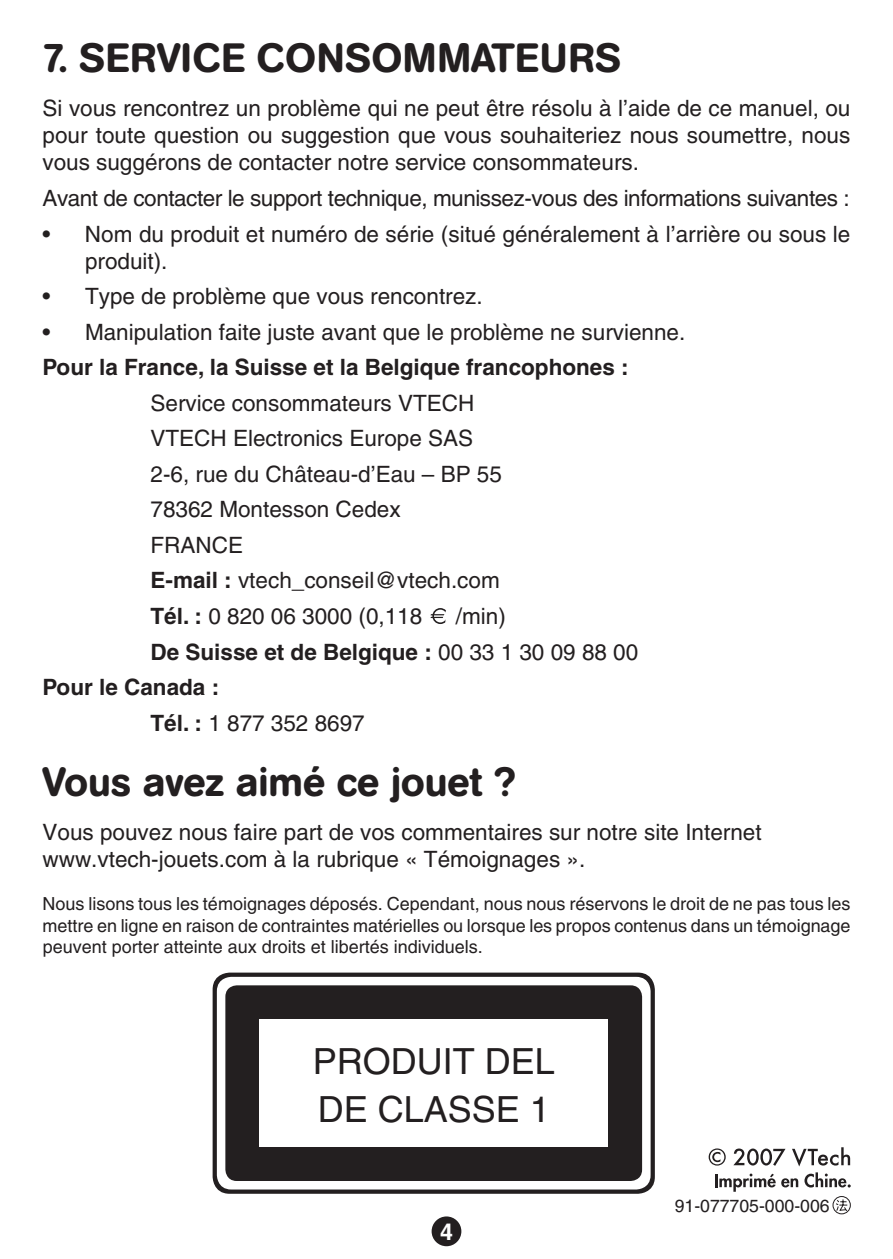
<style>
.page{position:relative;width:893px;height:1259px;background:#fff}
.page>*{position:absolute;margin:0;border:0;box-sizing:border-box;transform-origin:0 0}
.t1{font:500 40.5px "AG Book Rounded";letter-spacing:.02em;color:#231f20}
.t2{font:500 40.5px "AG Book Rounded";color:#231f20}
.t3{font:36px/48px "Helvetica";color:#231f20}
.t4{font:700 23.1px "Helvetica";color:#fff}
.t5{font:22.5px/35.4px "Helvetica";color:#231f20}
.t6{font:700 22.5px "Helvetica";color:#231f20}
.t7{font:22.5px "Helvetica";letter-spacing:-.02em;color:#231f20}
.t8{font:18px/21.6px "Helvetica";color:#231f20;text-align:justify}
.t9{font:17.7px "Helvetica";color:#231f20}
.s1{font-weight:700}
.s2{font-weight:400}
</style>
<div class="page">
<div style="left:432px;top:608px;width:16px;height:16px;border:2px solid #231f20;border-radius:50%"></div>
<svg style="left:430px;top:609px;width:18px;height:14px"></svg>
<svg style="left:213px;top:972px;width:442px;height:221px;fill:#231f20"></svg>
<div style="left:217px;top:977px;width:434px;height:212px;background:#fff;border-radius:14px"></div>
<div style="left:225px;top:985px;width:417px;height:196px;background:#231f20;border-radius:11px"></div>
<div style="left:259px;top:1019px;width:349px;height:128px;background:#fff"></div>
<div style="left:833px;top:1196px;width:18px;height:18px;border:1px solid #231f20;border-radius:50%"></div>
<svg style="left:835px;top:1198px;width:13px;height:13px"></svg>
<div style="left:432px;top:1217px;width:28px;height:28px;background:#231f20;border-radius:50%"></div>
<div style="left:432px;top:1216px;width:29px;height:30px;border:2px solid #231f20;border-radius:50%"></div>
<svg style="left:715px;top:1173px;width:83px;height:18px"></svg>
<svg style="left:804px;top:1172px;width:47px;height:15px"></svg>
<svg style="left:709px;top:1148px;width:17px;height:17px"></svg>
<svg style="left:733px;top:1148px;width:52px;height:17px"></svg>
<svg style="left:792px;top:1147px;width:58px;height:19px"></svg>
<h1 class="t1" style="left:43px;top:35px;width:580px">7. SERVICE CONSOMMATEURS</h1>
<p class="t5" style="left:42px;top:95px;width:809px;line-height:27px;text-align:justify">Si vous rencontrez un problème qui ne peut être résolu à l’aide de ce manuel, ou pour toute question ou suggestion que vous souhaiteriez nous soumettre, nous vous suggérons de contacter notre service consommateurs.</p>
<p class="t7" style="left:42px;top:185px;width:809px">Avant de contacter le support technique, munissez-vous des informations suivantes :</p>
<p class="t5" style="left:85px;top:220px;width:767px;line-height:27px;text-indent:-43px">• Nom du produit et numéro de série (situé généralement à l’arrière ou sous le produit).</p>
<p class="t5" style="left:43px;top:278px;width:442px">• Type de problème que vous rencontrez.</p>
<p class="t5" style="left:43px;top:314px;width:644px">• Manipulation faite juste avant que le problème ne survienne.</p>
<p class="t6" style="left:43px;top:353px;width:588px">Pour la France, la Suisse et la Belgique francophones :</p>
<p class="t5" style="left:151px;top:385px;width:353px">Service consommateurs VTECH<br>VTECH Electronics Europe SAS<br>2-6, rue du Château-d’Eau – BP 55<br>78362 Montesson Cedex<br>FRANCE<br><span class="s1">E-mail :</span> vtech_conseil@vtech.com<br><span class="s1">Tél. :</span> 0 820 06 3000 (0,118</p>
<p class="t5" style="left:456px;top:598px;width:51px">/min)</p>
<p class="t6" style="left:151px;top:638px;width:489px">De Suisse et de Belgique : <span class="s2">00 33 1 30 09 88 00</span></p>
<p class="t6" style="left:43px;top:673px;width:178px">Pour le Canada :</p>
<p class="t5" style="left:151px;top:705px;width:216px"><span class="s1">Tél. :</span> 1 877 352 8697</p>
<h1 class="t2" style="left:43px;top:758px;width:475px">Vous avez aimé ce jouet ?</h1>
<p class="t5" style="left:43px;top:819px;width:721px;line-height:27px">Vous pouvez nous faire part de vos commentaires sur notre site Internet www.vtech-jouets.com à la rubrique « Témoignages ».</p>
<p class="t8" style="left:43px;top:893px;width:809px">Nous lisons tous les témoignages déposés. Cependant, nous nous réservons le droit de ne pas tous les mettre en ligne en raison de contraintes matérielles ou lorsque les propos contenus dans un témoignage peuvent porter atteinte aux droits et libertés individuels.</p>
<h2 class="t3" style="left:313px;top:1037px;width:244px">PRODUIT DEL<br>DE CLASSE 1</h2>
<p class="t4" style="left:440px;top:1218px;width:14px">4</p>
<p class="t9" style="left:675px;top:1195px;width:156px">91-077705-000-006</p>
</div>
